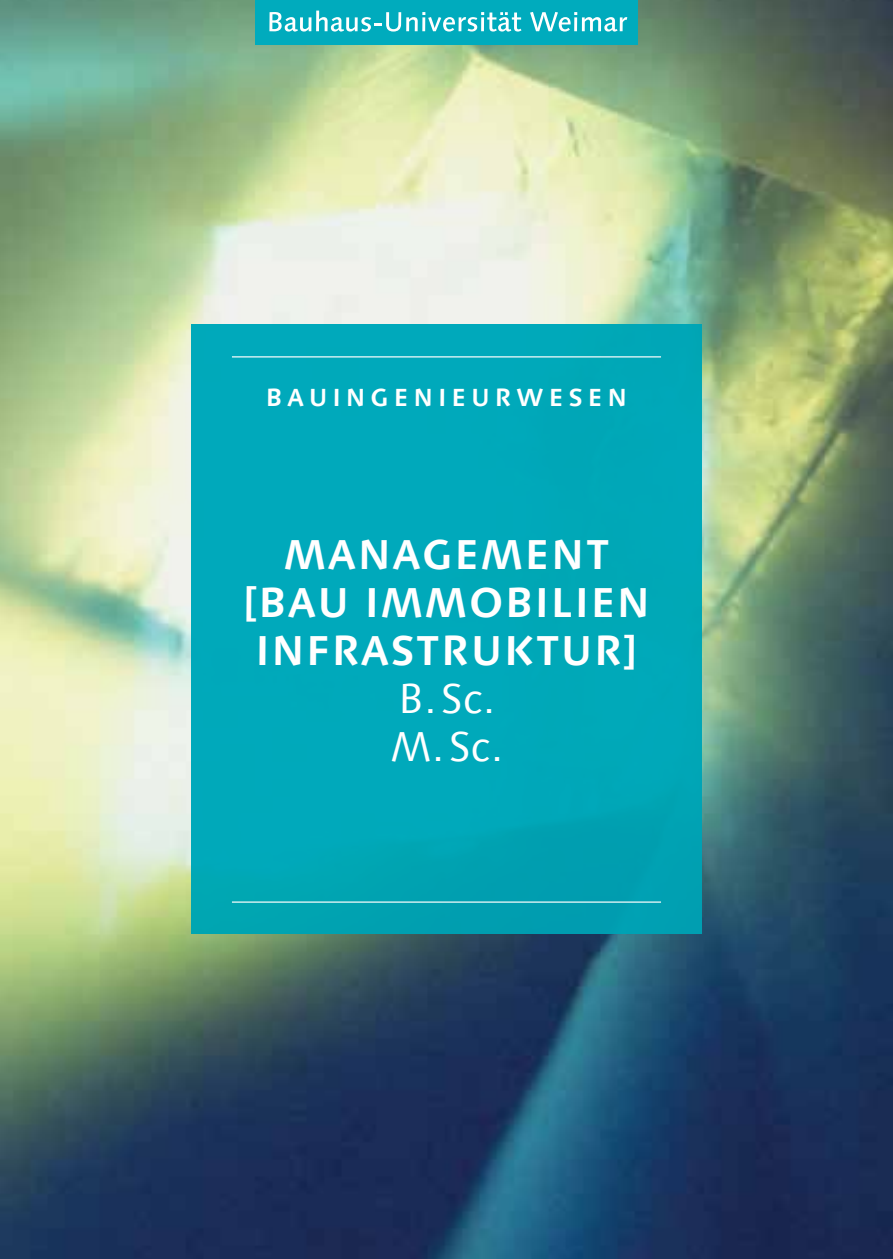
<style>
.page{position:relative;width:893px;height:1259px;background:#fff}
.page>*{position:absolute;margin:0;border:0;box-sizing:border-box;transform-origin:0 0}
.t1{font:700 42px/48px "Linotype Syntax Com";letter-spacing:.04em;color:#fff}
.t2{font:42px/48px "Linotype Syntax Com";color:#fff}
.t3{font:700 24.9px "Linotype Syntax Com";letter-spacing:.2em;color:#fff}
</style>
<div class="page">
<img style="left:0;top:0;width:893px;height:1259px">
<div style="left:191px;top:325px;width:511px;height:609px;background:#00abbd"></div>
<hr style="left:232px;top:356px;width:429px;height:1px;background:#fff">
<hr style="left:232px;top:901px;width:429px;height:1px;background:#fff">
<div style="left:255px;top:0;width:383px;height:44px;background:#00abbd"></div>
<svg style="left:269px;top:11px;width:252px;height:21px"></svg>
<svg style="left:530px;top:12px;width:97px;height:20px"></svg>
<p class="t3" style="left:266px;top:382px;width:363px">BAUINGENIEURWESEN</p>
<p class="t1" style="left:243px;top:530px;width:368px;text-indent:41px">MANAGEMENT [BAU IMM</p>
<p class="t1" style="left:255px;top:578px;width:396px;text-align:right">OBILIEN<br>I NFRASTRUKTUR]</p>
<p class="t2" style="left:390px;top:674px;width:114px">B. Sc.<br>M. Sc.</p>
</div>
